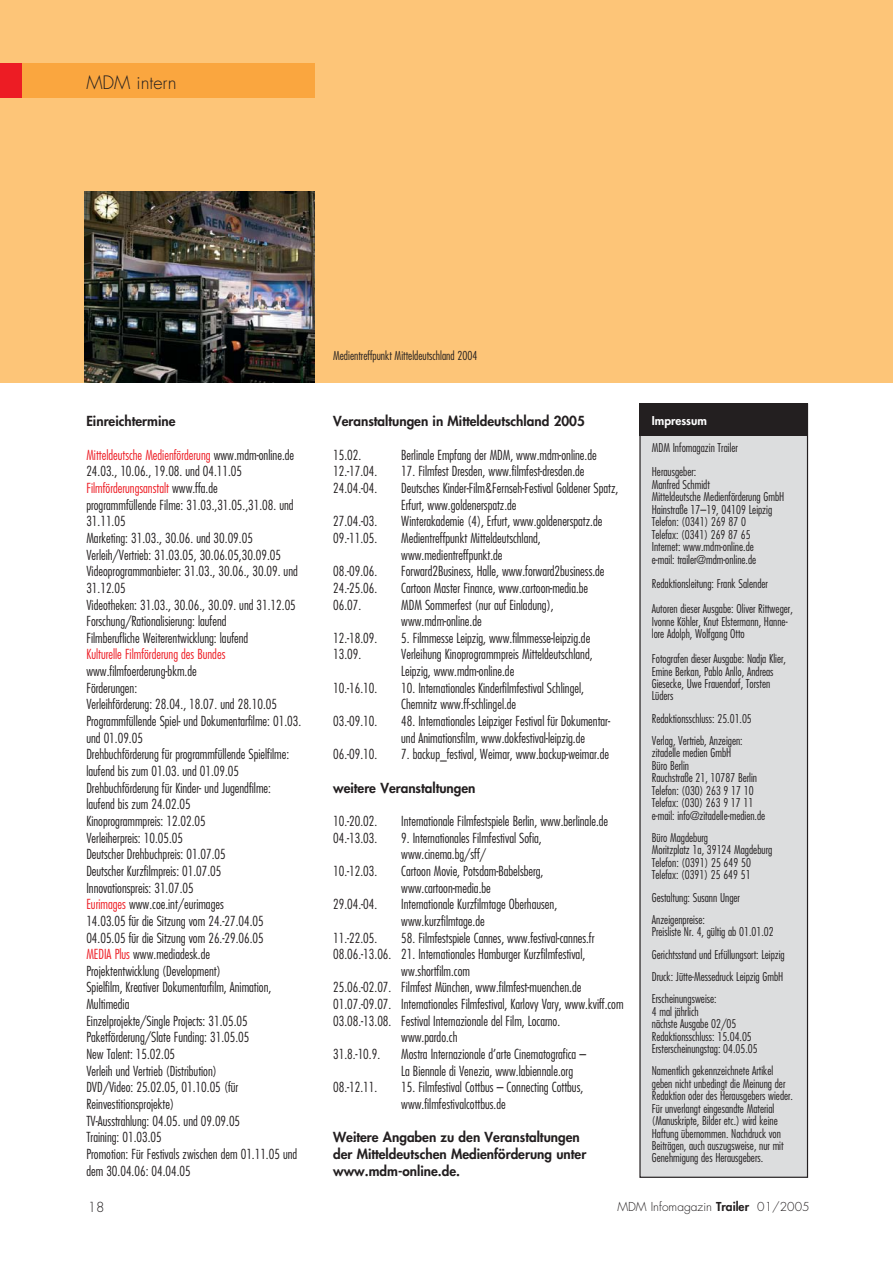
<style>
.page{position:relative;width:893px;height:1263px;background:#fff}
.page>*{position:absolute;margin:0;border:0;box-sizing:border-box;transform-origin:0 0}
.t1{font:300 18px "Futura";color:#231f20}
.t2{font:300 condensed 13.5px/16.6px "Futura";color:#231f20}
.t3{font:800 13.5px/16.6px "Futura";color:#231f20}
.t4{font:300 condensed 13.5px "Futura";color:#ed1c24}
.t5{font:300 13.5px "Futura";color:#231f20}
.t6{font:300 condensed 12px "Futura";color:#231f20}
.t7{font:300 12px "Futura";color:#231f20}
.t8{font:300 condensed 11.85px/12.5px "Futura";color:#231f20}
.t9{font:800 11.85px "Futura";color:#fff}
.s1{color:#ed1c24}
.s2{font-weight:800}
</style>
<div class="page">
<div style="left:0;top:0;width:892px;height:383px;background:#fdc578"></div>
<div style="left:0;top:64px;width:314px;height:34px;background:#faa63f"></div>
<div style="left:0;top:64px;width:21px;height:34px;background:#ed1c24"></div>
<div style="left:640px;top:405px;width:166px;height:772px;background:#dcddde"></div>
<div style="left:639px;top:403px;width:169px;height:775px;border:1px solid #231f20"></div>
<div style="left:639px;top:403px;width:169px;height:33px;background:#231f20"></div>
<img style="left:85px;top:191px;width:229px;height:192px">
<h1 class="t1" style="left:86px;top:74px;width:92px">MDM intern</h1>
<p class="t3" style="left:86px;top:414px;width:91px">Einreichtermine</p>
<p class="t2" style="left:86px;top:447px;width:213px"><span class="s1">Mitteldeutsche Medienförderung</span> www.mdm-online.de 24.03., 10.06., 19.08. und 04.11.05<br><span class="s1">Filmförderungsanstalt</span> www.ffa.de<br>programmfüllende Filme: 31.03.,31.05.,31.08. und 31.11.05<br>Marketing: 31.03., 30.06. und 30.09.05<br>Verleih/Vertrieb: 31.03.05, 30.06.05,30.09.05<br>Videoprogrammanbieter: 31.03., 30.06., 30.09. und 31.12.05<br>Videotheken: 31.03., 30.06., 30.09. und 31.12.05<br>Forschung/Rationalisierung: laufend<br>Filmberufliche Weiterentwicklung: laufend</p>
<p class="t4" style="left:86px;top:649px;width:140px">Kulturelle Filmförderung des Bundes</p>
<p class="t2" style="left:86px;top:664px;width:216px">www.filmfoerderung-bkm.de<br>Förderungen:<br>Verleihförderung: 28.04., 18.07. und 28.10.05<br>Programmfüllende Spiel- und Dokumentarfilme: 01.03. und 01.09.05<br>Drehbuchförderung für programmfüllende Spielfilme: laufend bis zum 01.03. und 01.09.05<br>Drehbuchförderung für Kinder- und Jugendfilme: laufend bis zum 24.02.05<br>Kinoprogrammpreis: 12.02.05<br>Verleiherpreis: 10.05.05<br>Deutscher Drehbuchpreis: 01.07.05<br>Deutscher Kurzfilmpreis: 01.07.05<br>Innovationspreis: 31.07.05<br><span class="s1">Eurimages</span> www.coe.int/eurimages<br>14.03.05 für die Sitzung vom 24.-27.04.05<br>04.05.05 für die Sitzung vom 26.-29.06.05<br><span class="s1">MEDIA Plus</span> www.mediadesk.de<br>Projektentwicklung (Development)<br>Spielfilm, Kreativer Dokumentarfilm, Animation, Multimedia<br>Einzelprojekte/Single Projects: 31.05.05<br>Paketförderung/Slate Funding: 31.05.05<br>New Talent: 15.02.05<br>Verleih und Vertrieb (Distribution)<br>DVD/Video: 25.02.05, 01.10.05 (für Reinvestitionsprojekte)<br>TV-Ausstrahlung: 04.05. und 09.09.05<br>Training: 01.03.05<br>Promotion: Für Festivals zwischen dem 01.11.05 und dem 30.04.06: 04.04.05</p>
<p class="t6" style="left:333px;top:350px;width:146px">Medientreffpunkt Mitteldeutschland 2004</p>
<p class="t3" style="left:333px;top:414px;width:253px">Veranstaltungen in Mitteldeutschland 2005</p>
<p class="t2" style="left:333px;top:447px;width:30px">15.02.</p>
<p class="t2" style="left:401px;top:447px;width:197px">Berlinale Empfang der MDM, www.mdm-online.de</p>
<p class="t2" style="left:333px;top:464px;width:46px">12.-17.04.</p>
<p class="t2" style="left:401px;top:464px;width:185px">17. Filmfest Dresden, www.filmfest-dresden.de</p>
<p class="t2" style="left:333px;top:481px;width:46px">24.04.-04.</p>
<p class="t2" style="left:401px;top:481px;width:219px">Deutsches Kinder-Film&amp;Fernseh-Festival Goldener Spatz,<br>Erfurt, www.goldenerspatz.de</p>
<p class="t2" style="left:333px;top:514px;width:46px">27.04.-03.</p>
<p class="t2" style="left:401px;top:514px;width:203px">Winterakademie (4), Erfurt, www.goldenerspatz.de</p>
<p class="t2" style="left:333px;top:531px;width:46px">09.-11.05.</p>
<p class="t2" style="left:401px;top:531px;width:141px">Medientreffpunkt Mitteldeutschland, www.medientreffpunkt.de</p>
<p class="t2" style="left:333px;top:564px;width:46px">08.-09.06.</p>
<p class="t2" style="left:401px;top:564px;width:205px">Forward2Business, Halle, www.forward2business.de</p>
<p class="t2" style="left:333px;top:580px;width:46px">24.-25.06.</p>
<p class="t2" style="left:401px;top:580px;width:188px">Cartoon Master Finance, www.cartoon-media.be</p>
<p class="t2" style="left:333px;top:597px;width:30px">06.07.</p>
<p class="t2" style="left:401px;top:597px;width:154px">MDM Sommerfest (nur auf Einladung), www.mdm-online.de</p>
<p class="t2" style="left:333px;top:630px;width:46px">12.-18.09.</p>
<p class="t2" style="left:401px;top:630px;width:190px">5. Filmmesse Leipzig, www.filmmesse-leipzig.de</p>
<p class="t2" style="left:333px;top:647px;width:30px">13.09.</p>
<p class="t2" style="left:401px;top:647px;width:193px">Verleihung Kinoprogrammpreis Mitteldeutschland,<br>Leipzig, www.mdm-online.de</p>
<p class="t2" style="left:333px;top:680px;width:46px">10.-16.10.</p>
<p class="t2" style="left:401px;top:680px;width:184px">10. Internationales Kinderfilmfestival Schlingel,<br>Chemnitz www.ff-schlingel.de</p>
<p class="t2" style="left:333px;top:714px;width:46px">03.-09.10.</p>
<p class="t2" style="left:401px;top:714px;width:210px">48. Internationales Leipziger Festival für Dokumentar&shy;und Animationsfilm, www.dokfestival-leipzig.de</p>
<p class="t2" style="left:333px;top:747px;width:46px">06.-09.10.</p>
<p class="t2" style="left:401px;top:747px;width:209px">7. backup_festival, Weimar, www.backup-weimar.de</p>
<p class="t3" style="left:333px;top:780px;width:144px">weitere Veranstaltungen</p>
<p class="t2" style="left:333px;top:814px;width:46px">10.-20.02.</p>
<p class="t2" style="left:401px;top:814px;width:208px">Internationale Filmfestspiele Berlin, www.berlinale.de</p>
<p class="t2" style="left:333px;top:830px;width:46px">04.-13.03.</p>
<p class="t2" style="left:401px;top:830px;width:142px">9. Internationales Filmfestival Sofia, www.cinema.bg/sff/</p>
<p class="t2" style="left:333px;top:864px;width:46px">10.-12.03.</p>
<p class="t2" style="left:401px;top:864px;width:144px">Cartoon Movie, Potsdam-Babelsberg, www.cartoon-media.be</p>
<p class="t2" style="left:333px;top:897px;width:46px">29.04.-04.</p>
<p class="t2" style="left:401px;top:897px;width:157px">Internationale Kurzfilmtage Oberhausen, www.kurzfilmtage.de</p>
<p class="t2" style="left:333px;top:930px;width:46px">11.-22.05.</p>
<p class="t2" style="left:401px;top:930px;width:195px">58. Filmfestspiele Cannes, www.festival-cannes.fr</p>
<p class="t2" style="left:333px;top:947px;width:253px">08.06.-13.06. 21. Internationales Hamburger Kurzfilmfestival,</p>
<p class="t2" style="left:401px;top:963px;width:70px">ww.shortfilm.com</p>
<p class="t2" style="left:333px;top:980px;width:250px">25.06.-02.07. Filmfest München, www.filmfest-muenchen.de</p>
<p class="t2" style="left:333px;top:997px;width:292px">01.07.-09.07. Internationales Filmfestival, Karlovy Vary, www.kviff.com</p>
<p class="t2" style="left:333px;top:1013px;width:228px">03.08.-13.08. Festival Internazionale del Film, Locarno.</p>
<p class="t2" style="left:401px;top:1030px;width:58px">www.pardo.ch</p>
<p class="t2" style="left:333px;top:1047px;width:49px">31.8.-10.9.</p>
<p class="t2" style="left:401px;top:1047px;width:186px">Mostra Internazionale d’arte Cinematografica –<br>La Biennale di Venezia, www.labiennale.org</p>
<p class="t2" style="left:333px;top:1080px;width:46px">08.-12.11.</p>
<p class="t2" style="left:401px;top:1080px;width:183px">15. Filmfestival Cottbus – Connecting Cottbus, www.filmfestivalcottbus.de</p>
<p class="t3" style="left:333px;top:1130px;width:255px">Weitere Angaben zu den Veranstaltungen der Mitteldeutschen Medienförderung unter www.mdm-online.de.</p>
<p class="t9" style="left:651px;top:415px;width:57px">Impressum</p>
<p class="t8" style="left:651px;top:436px;width:88px;line-height:24.9px">MDM Infomagazin Trailer<br>Herausgeber:</p>
<p class="t8" style="left:651px;top:479px;width:134px">Manfred Schmidt<br>Mitteldeutsche Medienförderung GmbH<br>Hainstraße 17–19, 04109 Leipzig<br>Telefon: (0341) 269 87 0<br>Telefax: (0341) 269 87 65<br>Internet: www.mdm-online.de<br>e-mail: trailer@mdm-online.de</p>
<p class="t8" style="left:651px;top:572px;width:142px;line-height:24.9px">Redaktionsleitung: Frank Salender<br>Autoren dieser Ausgabe: Oliver Rittweger,</p>
<p class="t8" style="left:651px;top:616px;width:137px">Ivonne Köhler, Knut Elstermann, Hanne&shy;lore Adolph, Wolfgang Otto</p>
<p class="t8" style="left:651px;top:653px;width:136px">Fotografen dieser Ausgabe: Nadja Klier,<br>Emine Berkan, Pablo Anllo, Andreas<br>Giesecke, Uwe Frauendorf, Torsten<br>Lüders</p>
<p class="t8" style="left:651px;top:708px;width:102px;line-height:22.4px">Redaktionsschluss: 25.01.05<br>Verlag, Vertrieb, Anzeigen:</p>
<p class="t8" style="left:651px;top:748px;width:115px">zitadelle medien GmbH<br>Büro Berlin<br>Rauchstraße 21, 10787 Berlin<br>Telefon: (030) 263 9 17 10<br>Telefax: (030) 263 9 17 11 e-mail: info@zitadelle-medien.de</p>
<p class="t8" style="left:651px;top:832px;width:122px">Büro Magdeburg<br>Moritzplatz 1a, 39124 Magdeburg<br>Telefon: (0391) 25 649 50<br>Telefax: (0391) 25 649 51</p>
<p class="t8" style="left:651px;top:887px;width:90px;line-height:22.4px">Gestaltung: Susann Unger<br>Anzeigenpreise:</p>
<p class="t8" style="left:651px;top:922px;width:134px;line-height:22.4px">Preisliste Nr. 4, gültig ab 01.01.02<br>Gerichtsstand und Erfüllungsort: Leipzig Druck: Jütte-Messedruck Leipzig GmbH Erscheinungsweise:</p>
<p class="t8" style="left:651px;top:1006px;width:107px">4 mal jährlich<br>nächste Ausgabe 02/05<br>Redaktionsschluss: 15.04.05<br>Ersterscheinungstag: 04.05.05</p>
<p class="t8" style="left:651px;top:1065px;width:143px">Namentlich gekennzeichnete Artikel geben nicht unbedingt die Meinung der Redaktion oder des Herausgebers wieder.<br>Für unverlangt eingesandte Material (Manuskripte, Bilder etc.) wird keine Haftung übernommen. Nachdruck von Beiträgen, auch auszugsweise, nur mit Genehmigung des Herausgebers.</p>
<p class="t5" style="left:88px;top:1201px;width:18px">18</p>
<p class="t7" style="left:617px;top:1201px;width:194px">MDM Infomagazin <span class="s2">Trailer</span> 01/2005</p>
</div>
